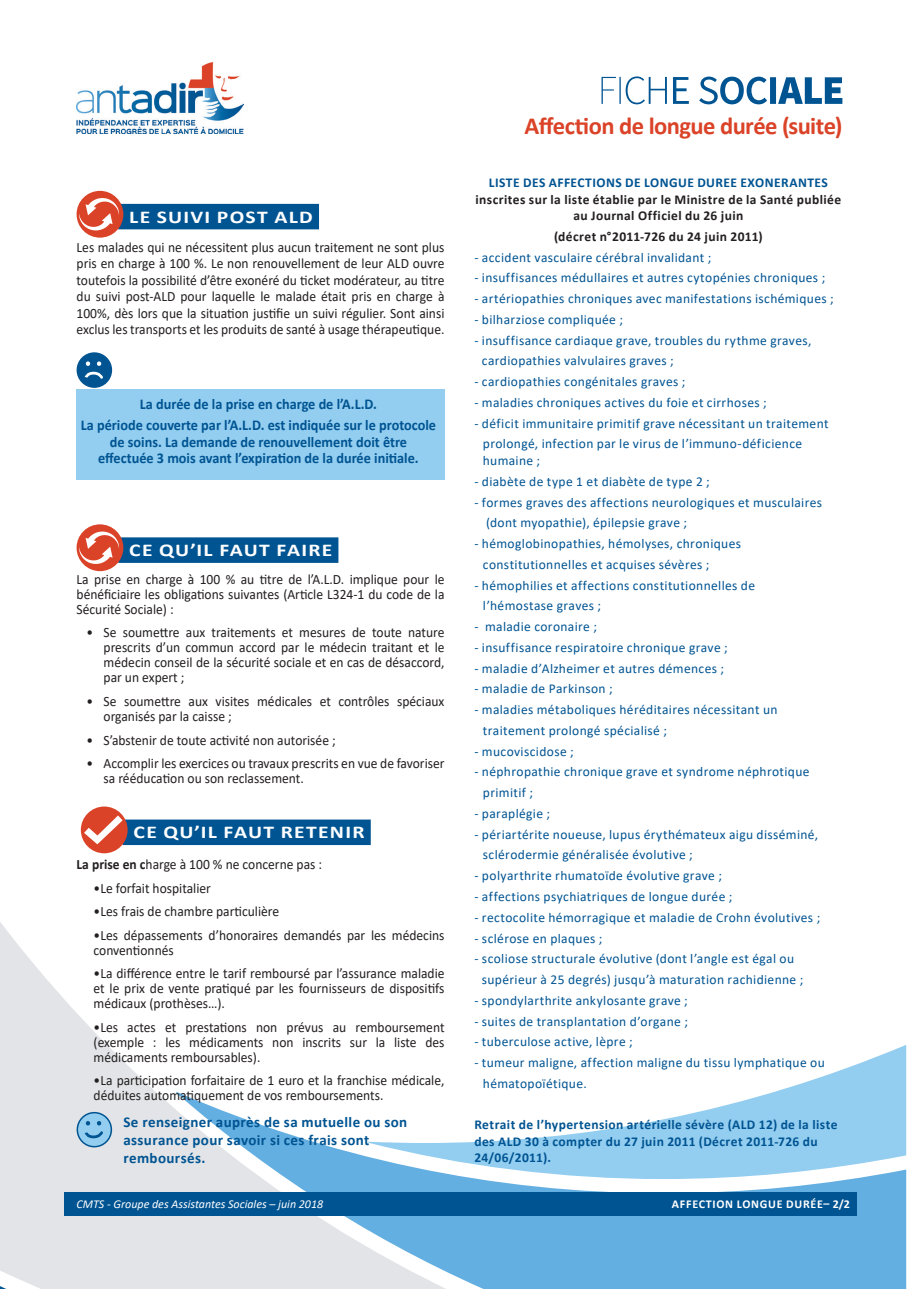
<style>
.page{position:relative;width:919px;height:1289px;background:#fff}
.page>*{position:absolute;margin:0;border:0;box-sizing:border-box;transform-origin:0 0}
.t1{font:700 24.6px "Calibri";letter-spacing:-.025em;color:#db4328}
.sous_titre_barette_b{font:700 18px "Calibri";letter-spacing:.06em;color:#fff;scale:1.2 1}
.texte_encadré_bleu{font:700 15px/16.5px "Calibri";color:#005492;text-align:center;scale:.95 1}
.inter_1_Bleu{font:700 15px/18px "Calibri";letter-spacing:.025em;color:#005492}
.texte_fiche{font:14.25px/15px "Calibri";color:#231f20;text-align:justify;scale:.95 1}
.inter_1_Bleu-2{font:13.5px/16.5px "Calibri";letter-spacing:.025em;color:#005492}
.inter_1_Bleu-3{font:700 13.5px/16.5px "Calibri";letter-spacing:.03em;color:#231f20;text-align:center}
.inter_1_Bleu-4{font:700 13.5px/16.5px "Calibri";letter-spacing:.03em;color:#005492}
.t2{font:italic 12px "Calibri";color:#fff}
.t3{font:700 12px "Calibri";letter-spacing:.06em;color:#fff}
.s1{font-weight:700}
.s2{color:#005492}
</style>
<div class="page">
<img style="left:77px;top:63px;width:166px;height:71px">
<svg style="left:601px;top:76px;width:241px;height:28px"></svg>
<svg style="left:0;top:810px;width:906px;height:478px"></svg>
<div style="left:64px;top:1191px;width:792px;height:24px;background:#005492"></div>
<div style="left:118px;top:204px;width:201px;height:25px;background:#005492"></div>
<div style="left:118px;top:537px;width:220px;height:26px;background:#005492"></div>
<div style="left:122px;top:819px;width:249px;height:26px;background:#005492"></div>
<div style="left:77px;top:191px;width:46px;height:47px;background:#db4328;border-radius:50%"></div>
<svg style="left:79px;top:198px;width:40px;height:32px"></svg>
<div style="left:77px;top:353px;width:34px;height:34px;background:#005492;border-radius:50%"></div>
<svg style="left:86px;top:361px;width:4px;height:5px"></svg>
<svg style="left:97px;top:361px;width:4px;height:5px"></svg>
<svg style="left:85px;top:372px;width:18px;height:7px"></svg>
<div style="left:77px;top:352px;width:35px;height:36px;border:2px solid #005492;border-radius:50%"></div>
<div style="left:77px;top:389px;width:367px;height:91px;background:#93cef0"></div>
<div style="left:77px;top:524px;width:46px;height:47px;background:#db4328;border-radius:50%"></div>
<svg style="left:79px;top:531px;width:40px;height:33px"></svg>
<div style="left:81px;top:806px;width:47px;height:47px;background:#db4328;border-radius:50%"></div>
<svg style="left:84px;top:815px;width:39px;height:29px"></svg>
<div style="left:77px;top:1112px;width:34px;height:34px;background:#93cef0;border-radius:50%"></div>
<svg style="left:86px;top:1121px;width:4px;height:4px"></svg>
<svg style="left:97px;top:1121px;width:4px;height:4px"></svg>
<svg style="left:85px;top:1131px;width:18px;height:7px"></svg>
<div style="left:77px;top:1111px;width:35px;height:36px;border:2px solid #005492;border-radius:50%"></div>
<p class="sous_titre_barette_b" style="left:129px;top:204px;width:154px">LE SUIVI POST ALD</p>
<p class="texte_fiche" style="left:77px;top:238px;width:389px;line-height:16.5px">Les malades qui ne nécessitent plus aucun traitement ne sont plus pris en charge à 100 %. Le non renouvellement de leur ALD ouvre toutefois la possibilité d’être exonéré du ticket modérateur, au titre du suivi post-ALD pour laquelle le malade était pris en charge à 100%, dès lors que la situation justifie un suivi régulier. Sont ainsi exclus les transports et les produits de santé à usage thérapeutique.</p>
<p class="texte_encadré_bleu" style="left:140px;top:396px;width:251px">La durée de la prise en charge de l’A.L.D.</p>
<p class="texte_encadré_bleu" style="left:81px;top:416px;width:375px">La période couverte par l’A.L.D. est indiquée sur le protocole de soins. La demande de renouvellement doit être effectuée 3 mois avant l’expiration de la durée initiale.</p>
<p class="sous_titre_barette_b" style="left:129px;top:537px;width:171px">CE QU’IL FAUT FAIRE</p>
<p class="texte_fiche" style="left:77px;top:571px;width:389px">La prise en charge à 100 % au titre de l’A.L.D. implique pour le bénéficiaire les obligations suivantes (Article L324-1 du code de la Sécurité Sociale) :</p>
<p class="texte_fiche" style="left:104px;top:625px;width:360px;text-indent:-17px">• Se soumettre aux traitements et mesures de toute nature prescrits d’un commun accord par le médecin traitant et le médecin conseil de la sécurité sociale et en cas de désaccord, par un expert ;</p>
<p class="texte_fiche" style="left:104px;top:693px;width:360px;text-indent:-17px">• Se soumettre aux visites médicales et contrôles spéciaux organisés par la caisse ;</p>
<p class="texte_fiche" style="left:87px;top:732px;width:264px">• S’abstenir de toute activité non autorisée ;</p>
<p class="texte_fiche" style="left:104px;top:755px;width:360px;text-indent:-17px">• Accomplir les exercices ou travaux prescrits en vue de favoriser sa rééducation ou son reclassement.</p>
<p class="sous_titre_barette_b" style="left:133px;top:819px;width:194px">CE QU’IL FAUT RETENIR</p>
<p class="texte_fiche" style="left:77px;top:856px;width:260px"><span class="s1">La prise en c</span>harge à 100 % ne concerne pas :</p>
<p class="texte_fiche" style="left:94px;top:880px;width:125px">•Le forfait hospitalier</p>
<p class="texte_fiche" style="left:94px;top:903px;width:197px">•Les frais de chambre particulière</p>
<p class="texte_fiche" style="left:94px;top:927px;width:371px">•Les dépassements d’honoraires demandés par les médecins conventionnés</p>
<p class="texte_fiche" style="left:94px;top:965px;width:371px">•La différence entre le tarif remboursé par l’assurance maladie et le prix de vente pratiqué par les fournisseurs de dispositifs médicaux (prothèses…).</p>
<p class="texte_fiche" style="left:94px;top:1019px;width:371px">•Les actes et prestations non prévus au remboursement (exemple : les médicaments non inscrits sur la liste des médicaments remboursables).</p>
<p class="texte_fiche" style="left:94px;top:1072px;width:371px">•La participation forfaitaire de 1 euro et la franchise médicale, déduites automatiquement de vos remboursements.</p>
<p class="inter_1_Bleu" style="left:123px;top:1112px;width:285px">Se renseigner auprès de sa mutuelle ou son assurance pour savoir si ces frais sont remboursés.</p>
<p class="t1" style="left:524px;top:109px;width:319px">Affection de longue durée (suite)</p>
<p class="inter_1_Bleu-3" style="left:475px;top:174px;width:367px"><span class="s2">LISTE DES AFFECTIONS DE LONGUE DUREE EXONERANTES </span>inscrites sur la liste établie par le Ministre de la Santé publiée au Journal Officiel du 26 juin</p>
<p class="inter_1_Bleu-3" style="left:554px;top:228px;width:210px">(décret n°2011-726 du 24 juin 2011)</p>
<p class="inter_1_Bleu-2" style="left:474px;top:248px;width:238px">- accident vasculaire cérébral invalidant ;</p>
<p class="inter_1_Bleu-2" style="left:474px;top:269px;width:352px">- insuffisances médullaires et autres cytopénies chroniques ;</p>
<p class="inter_1_Bleu-2" style="left:474px;top:290px;width:361px">- artériopathies chroniques avec manifestations ischémiques ;</p>
<p class="inter_1_Bleu-2" style="left:474px;top:311px;width:150px">- bilharziose compliquée ;</p>
<p class="inter_1_Bleu-2" style="left:474px;top:331px;width:338px">- insuffisance cardiaque grave, troubles du rythme graves,</p>
<p class="inter_1_Bleu-2" style="left:482px;top:352px;width:193px">cardiopathies valvulaires graves ;</p>
<p class="inter_1_Bleu-2" style="left:474px;top:373px;width:212px">- cardiopathies congénitales graves ;</p>
<p class="inter_1_Bleu-2" style="left:474px;top:394px;width:294px">- maladies chroniques actives du foie et cirrhoses ;</p>
<p class="inter_1_Bleu-2" style="left:474px;top:414px;width:356px">- déficit immunitaire primitif grave nécessitant un traitement</p>
<p class="inter_1_Bleu-2" style="left:483px;top:435px;width:321px">prolongé, infection par le virus de l’immuno-déficience humaine ;</p>
<p class="inter_1_Bleu-2" style="left:474px;top:472px;width:237px">- diabète de type 1 et diabète de type 2 ;</p>
<p class="inter_1_Bleu-2" style="left:474px;top:493px;width:349px">- formes graves des affections neurologiques et musculaires</p>
<p class="inter_1_Bleu-2" style="left:486px;top:514px;width:202px">(dont myopathie), épilepsie grave ;</p>
<p class="inter_1_Bleu-2" style="left:474px;top:535px;width:268px">- hémoglobinopathies, hémolyses, chroniques</p>
<p class="inter_1_Bleu-2" style="left:483px;top:555px;width:228px">constitutionnelles et acquises sévères ;</p>
<p class="inter_1_Bleu-2" style="left:474px;top:576px;width:282px">- hémophilies et affections constitutionnelles de</p>
<p class="inter_1_Bleu-2" style="left:483px;top:597px;width:120px">l’hémostase graves ;</p>
<p class="inter_1_Bleu-2" style="left:474px;top:618px;width:124px">- maladie coronaire ;</p>
<p class="inter_1_Bleu-2" style="left:474px;top:638px;width:255px">- insuffisance respiratoire chronique grave ;</p>
<p class="inter_1_Bleu-2" style="left:474px;top:659px;width:251px">- maladie d’Alzheimer et autres démences ;</p>
<p class="inter_1_Bleu-2" style="left:474px;top:680px;width:140px">- maladie de Parkinson ;</p>
<p class="inter_1_Bleu-2" style="left:474px;top:701px;width:304px">- maladies métaboliques héréditaires nécessitant un</p>
<p class="inter_1_Bleu-2" style="left:483px;top:721px;width:186px">traitement prolongé spécialisé ;</p>
<p class="inter_1_Bleu-2" style="left:474px;top:742px;width:101px">- mucoviscidose ;</p>
<p class="inter_1_Bleu-2" style="left:474px;top:763px;width:336px">- néphropathie chronique grave et syndrome néphrotique</p>
<p class="inter_1_Bleu-2" style="left:483px;top:784px;width:52px">primitif ;</p>
<p class="inter_1_Bleu-2" style="left:474px;top:804px;width:77px">- paraplégie ;</p>
<p class="inter_1_Bleu-2" style="left:474px;top:825px;width:345px">- périartérite noueuse, lupus érythémateux aigu disséminé,</p>
<p class="inter_1_Bleu-2" style="left:483px;top:846px;width:211px">sclérodermie généralisée évolutive ;</p>
<p class="inter_1_Bleu-2" style="left:474px;top:867px;width:249px">- polyarthrite rhumatoïde évolutive grave ;</p>
<p class="inter_1_Bleu-2" style="left:474px;top:887px;width:259px">- affections psychiatriques de longue durée ;</p>
<p class="inter_1_Bleu-2" style="left:474px;top:908px;width:347px">- rectocolite hémorragique et maladie de Crohn évolutives ;</p>
<p class="inter_1_Bleu-2" style="left:474px;top:929px;width:130px">- sclérose en plaques ;</p>
<p class="inter_1_Bleu-2" style="left:474px;top:950px;width:321px">- scoliose structurale évolutive (dont l’angle est égal ou</p>
<p class="inter_1_Bleu-2" style="left:482px;top:971px;width:323px">supérieur à 25 degrés) jusqu’à maturation rachidienne ;</p>
<p class="inter_1_Bleu-2" style="left:474px;top:991px;width:215px">- spondylarthrite ankylosante grave ;</p>
<p class="inter_1_Bleu-2" style="left:474px;top:1012px;width:215px">- suites de transplantation d’organe ;</p>
<p class="inter_1_Bleu-2" style="left:474px;top:1033px;width:160px">- tuberculose active, lèpre ;</p>
<p class="inter_1_Bleu-2" style="left:474px;top:1054px;width:352px">- tumeur maligne, affection maligne du tissu lymphatique ou</p>
<p class="inter_1_Bleu-2" style="left:483px;top:1074px;width:105px">hématopoïétique.</p>
<p class="inter_1_Bleu-4" style="left:474px;top:1116px;width:364px">Retrait de l’hypertension artérielle sévère (ALD 12) de la liste des ALD 30 à compter du 27 juin 2011 (Décret 2011-726 du<br>24/06/2011).</p>
<p class="t2" style="left:77px;top:1195px;width:248px">CMTS - Groupe des Assistantes Sociales – juin 2018</p>
<p class="t3" style="left:672px;top:1195px;width:179px">AFFECTION LONGUE DURÉE– 2/2</p>
</div>
